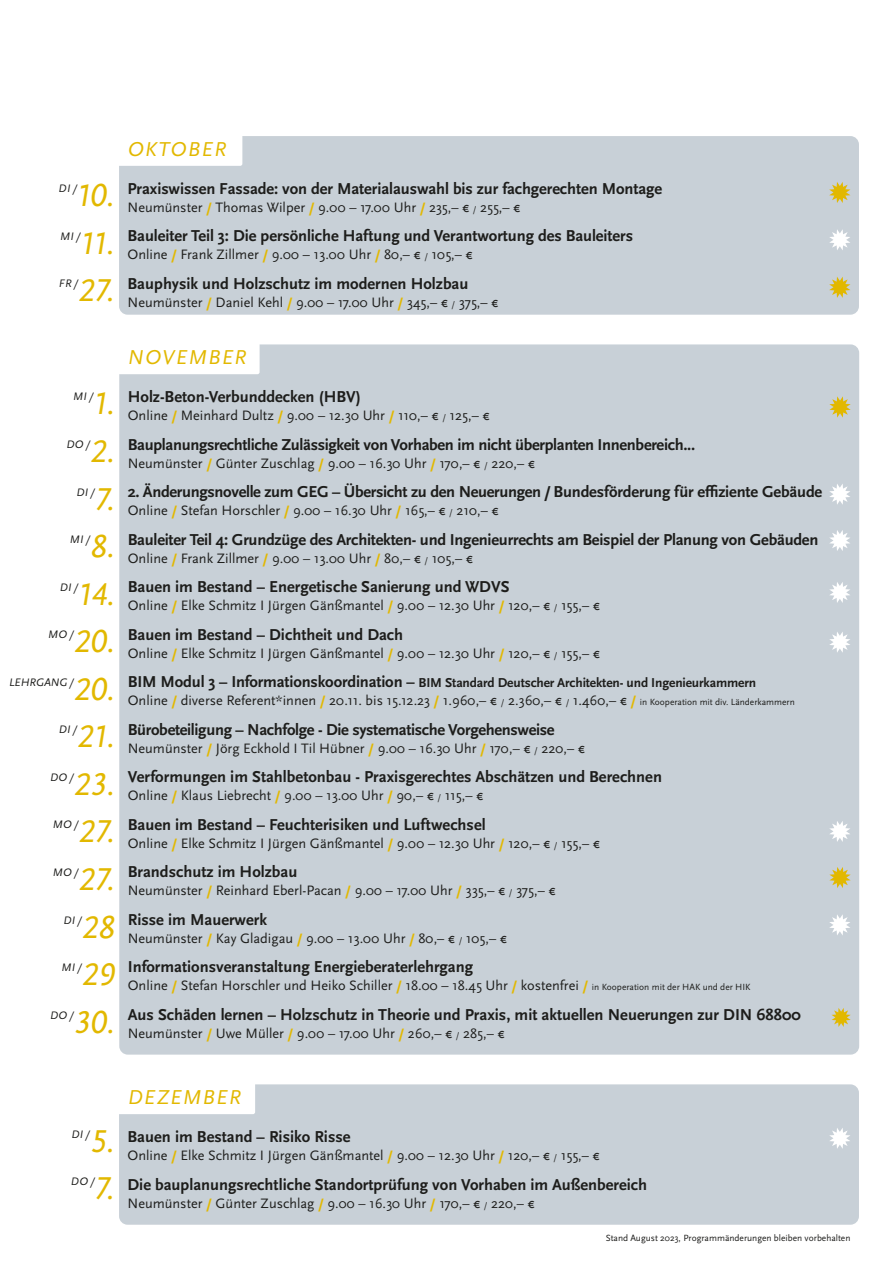
<style>
.page{position:relative;width:893px;height:1263px;background:#fff}
.page>*{position:absolute;margin:0;border:0;box-sizing:border-box;transform-origin:0 0}
.t1{font:italic 33px "Scala Sans Pro";letter-spacing:-.005em;color:#e2b800}
.t2{font:italic 21px "Scala Sans Pro";letter-spacing:.06em;color:#e2b800}
.t3{font:700 16.5px "Scala Sans Pro";color:#1d1d1b}
.t4{font:700 16.5px "Scala Sans Pro";letter-spacing:-.02em;color:#1d1d1b}
.t5{font:14.25px "Scala Sans Pro";color:#1d1d1b}
.t6{font:700 13.5px "Scala Sans Pro";letter-spacing:-.01em;color:#1d1d1b}
.t7{font:italic 11.4px "Scala Sans Pro";letter-spacing:.03em;color:#1d1d1b}
.t8{font:italic 11.4px "Scala Sans Pro";color:#1d1d1b}
.t9{font:9.3px "Scala Sans Pro";color:#1d1d1b}
.s1{font-weight:700;color:#e2b800}
.s2{font-size:9px}
.s3{font-size:16.5px}
.s4{font-size:9.3px}
</style>
<div class="page">
<div style="left:119px;top:1084px;width:740px;height:141px;background:#c8d0d7;border-radius:9px"></div>
<div style="left:115px;top:1080px;width:140px;height:34px;background:#fff;border-radius:2px"></div>
<div style="left:119px;top:136px;width:740px;height:179px;background:#c8d0d7;border-radius:9px"></div>
<div style="left:115px;top:132px;width:127px;height:34px;background:#fff;border-radius:2px"></div>
<svg style="left:829px;top:182px;width:21px;height:21px"></svg>
<svg style="left:829px;top:277px;width:21px;height:21px"></svg>
<div style="left:119px;top:344px;width:740px;height:710px;background:#c8d0d7;border-radius:9px"></div>
<div style="left:115px;top:340px;width:145px;height:34px;background:#fff;border-radius:2px"></div>
<svg style="left:829px;top:867px;width:22px;height:21px"></svg>
<svg style="left:831px;top:1008px;width:20px;height:19px"></svg>
<svg style="left:829px;top:396px;width:22px;height:22px"></svg>
<svg style="left:829px;top:229px;width:21px;height:21px"></svg>
<svg style="left:829px;top:484px;width:21px;height:21px"></svg>
<svg style="left:829px;top:530px;width:21px;height:21px"></svg>
<svg style="left:829px;top:582px;width:21px;height:21px"></svg>
<svg style="left:829px;top:821px;width:21px;height:21px"></svg>
<svg style="left:829px;top:915px;width:21px;height:20px"></svg>
<svg style="left:829px;top:1128px;width:21px;height:21px"></svg>
<svg style="left:829px;top:632px;width:21px;height:21px"></svg>
<p class="t7" style="left:59px;top:182px;width:20px">DI/</p>
<h1 class="t1" style="left:77px;top:176px;width:39px">10.</h1>
<p class="t7" style="left:60px;top:229px;width:22px">MI/</p>
<h1 class="t1" style="left:81px;top:224px;width:36px">11.</h1>
<p class="t7" style="left:59px;top:277px;width:21px">FR/</p>
<h1 class="t1" style="left:79px;top:271px;width:38px">27.</h1>
<h2 class="t2" style="left:128px;top:137px;width:100px">OKTOBER</h2>
<p class="t3" style="left:128px;top:179px;width:536px">Praxiswissen Fassade: von der Materialauswahl bis zur fachgerechten Montage</p>
<p class="t5" style="left:128px;top:199px;width:394px">Neumünster <span class="s1">/</span> Thomas Wilper <span class="s1">/</span> 9.00 – 17.00 Uhr <span class="s1">/</span> 235,– € <span class="s2">/</span> 255,– €</p>
<p class="t3" style="left:128px;top:226px;width:507px">Bauleiter Teil 3: Die persönliche Haftung und Verantwortung des Bauleiters</p>
<p class="t5" style="left:128px;top:246px;width:347px">Online <span class="s1">/</span> Frank Zillmer <span class="s1">/</span> 9.00 – 13.00 Uhr <span class="s1">/</span> 80,– € <span class="s2">/</span> 105,– €</p>
<p class="t3" style="left:128px;top:274px;width:342px">Bauphysik und Holzschutz im modernen Holzbau</p>
<p class="t5" style="left:128px;top:294px;width:372px">Neumünster <span class="s1">/</span> Daniel Kehl <span class="s1">/</span> 9.00 – 17.00 Uhr <span class="s1">/</span> 345,– € <span class="s2">/</span> 375,– €</p>
<p class="t7" style="left:73px;top:390px;width:22px">MI/</p>
<h1 class="t1" style="left:94px;top:385px;width:23px">1.</h1>
<p class="t7" style="left:66px;top:438px;width:25px">DO/</p>
<h1 class="t1" style="left:90px;top:432px;width:26px">2.</h1>
<p class="t7" style="left:76px;top:485px;width:20px">DI/</p>
<h1 class="t1" style="left:95px;top:480px;width:21px">7.</h1>
<p class="t7" style="left:70px;top:533px;width:22px">MI/</p>
<h1 class="t1" style="left:90px;top:527px;width:26px">8.</h1>
<p class="t7" style="left:60px;top:580px;width:20px">DI/</p>
<h1 class="t1" style="left:79px;top:575px;width:38px">14.</h1>
<p class="t7" style="left:48px;top:628px;width:27px">MO/</p>
<h1 class="t1" style="left:74px;top:622px;width:42px">20.</h1>
<p class="t8" style="left:9px;top:675px;width:66px">LEHRGANG/</p>
<h1 class="t1" style="left:74px;top:670px;width:42px">20.</h1>
<p class="t7" style="left:59px;top:723px;width:20px">DI/</p>
<h1 class="t1" style="left:77px;top:718px;width:39px">21.</h1>
<p class="t7" style="left:50px;top:770px;width:25px">DO/</p>
<h1 class="t1" style="left:74px;top:765px;width:42px">23.</h1>
<p class="t7" style="left:53px;top:818px;width:27px">MO/</p>
<h1 class="t1" style="left:79px;top:813px;width:38px">27.</h1>
<p class="t7" style="left:53px;top:866px;width:27px">MO/</p>
<h1 class="t1" style="left:79px;top:860px;width:38px">27.</h1>
<p class="t7" style="left:64px;top:913px;width:20px">DI/</p>
<h1 class="t1" style="left:82px;top:908px;width:34px">28</h1>
<p class="t7" style="left:62px;top:961px;width:22px">MI/</p>
<h1 class="t1" style="left:82px;top:955px;width:34px">29</h1>
<p class="t7" style="left:50px;top:1008px;width:25px">DO/</p>
<h1 class="t1" style="left:74px;top:1003px;width:42px">30.</h1>
<h2 class="t2" style="left:128px;top:345px;width:120px">NOVEMBER</h2>
<p class="t3" style="left:128px;top:387px;width:234px">Holz-Beton-Verbunddecken (HBV)</p>
<p class="t5" style="left:128px;top:407px;width:363px">Online <span class="s1">/</span> Meinhard Dultz <span class="s1">/</span> 9.00 – 12.30 Uhr <span class="s1">/</span> 110,– € <span class="s2">/</span> 125,– €</p>
<p class="t4" style="left:128px;top:435px;width:569px">Bauplanungsrechtliche Zulässigkeit von Vorhaben im nicht überplanten Innenbereich...</p>
<p class="t5" style="left:128px;top:455px;width:409px">Neumünster <span class="s1">/</span> Günter Zuschlag <span class="s1">/</span> 9.00 – 16.30 Uhr <span class="s1">/</span> 170,– € <span class="s2">/</span> 220,– €</p>
<p class="t4" style="left:128px;top:482px;width:696px">2. Änderungsnovelle zum GEG – Übersicht zu den Neuerungen / Bundesförderung für effiziente Gebäude</p>
<p class="t5" style="left:128px;top:502px;width:372px">Online <span class="s1">/</span> Stefan Horschler <span class="s1">/</span> 9.00 – 16.30 Uhr <span class="s1">/</span> 165,– € <span class="s2">/</span> 210,– €</p>
<p class="t3" style="left:128px;top:530px;width:692px">Bauleiter Teil 4: Grundzüge des Architekten- und Ingenieurrechts am Beispiel der Planung von Gebäuden</p>
<p class="t5" style="left:128px;top:550px;width:347px">Online <span class="s1">/</span> Frank Zillmer <span class="s1">/</span> 9.00 – 13.00 Uhr <span class="s1">/</span> 80,– € <span class="s2">/</span> 105,– €</p>
<p class="t3" style="left:128px;top:577px;width:383px">Bauen im Bestand – Energetische Sanierung und WDVS</p>
<p class="t5" style="left:128px;top:597px;width:474px">Online <span class="s1">/</span> Elke Schmitz I Jürgen Gänßmantel <span class="s1">/</span> 9.00 – 12.30 Uhr <span class="s1">/</span> 120,– € <span class="s2">/</span> 155,– €</p>
<p class="t3" style="left:128px;top:625px;width:277px">Bauen im Bestand – Dichtheit und Dach</p>
<p class="t5" style="left:128px;top:645px;width:474px">Online <span class="s1">/</span> Elke Schmitz I Jürgen Gänßmantel <span class="s1">/</span> 9.00 – 12.30 Uhr <span class="s1">/</span> 120,– € <span class="s2">/</span> 155,– €</p>
<p class="t6" style="left:128px;top:675px;width:630px"><span class="s3">BIM Modul 3 – Informationskoordination –</span> BIM Standard Deutscher Architekten- und Ingenieurkammern</p>
<p class="t5" style="left:128px;top:692px;width:668px">Online <span class="s1">/</span> diverse Referent*innen <span class="s1">/</span> 20.11. bis 15.12.23 <span class="s1">/</span> 1.960,– € <span class="s2">/</span> 2.360,– € <span class="s2">/</span> 1.460,– € <span class="s1">/</span> <span class="s4">in Kooperation mit div. Länderkammern</span></p>
<p class="t4" style="left:128px;top:720px;width:428px">Bürobeteiligung – Nachfolge - Die systematische Vorgehensweise</p>
<p class="t5" style="left:128px;top:740px;width:459px">Neumünster <span class="s1">/</span> Jörg Eckhold I Til Hübner <span class="s1">/</span> 9.00 – 16.30 Uhr <span class="s1">/</span> 170,– € <span class="s2">/</span> 220,– €</p>
<p class="t3" style="left:128px;top:767px;width:536px">Verformungen im Stahlbetonbau - Praxisgerechtes Abschätzen und Berechnen</p>
<p class="t5" style="left:128px;top:787px;width:357px">Online <span class="s1">/</span> Klaus Liebrecht <span class="s1">/</span> 9.00 – 13.00 Uhr <span class="s1">/</span> 90,– € <span class="s2">/</span> 115,– €</p>
<p class="t3" style="left:128px;top:815px;width:359px">Bauen im Bestand – Feuchterisiken und Luftwechsel</p>
<p class="t5" style="left:128px;top:835px;width:474px">Online <span class="s1">/</span> Elke Schmitz I Jürgen Gänßmantel <span class="s1">/</span> 9.00 – 12.30 Uhr <span class="s1">/</span> 120,– € <span class="s2">/</span> 155,– €</p>
<p class="t3" style="left:128px;top:862px;width:171px">Brandschutz im Holzbau</p>
<p class="t5" style="left:128px;top:882px;width:429px">Neumünster <span class="s1">/</span> Reinhard Eberl-Pacan <span class="s1">/</span> 9.00 – 17.00 Uhr <span class="s1">/</span> 335,– € <span class="s2">/</span> 375,– €</p>
<p class="t3" style="left:128px;top:910px;width:141px">Risse im Mauerwerk</p>
<p class="t5" style="left:128px;top:930px;width:381px">Neumünster <span class="s1">/</span> Kay Gladigau <span class="s1">/</span> 9.00 – 13.00 Uhr <span class="s1">/</span> 80,– € <span class="s2">/</span> 105,– €</p>
<p class="t3" style="left:128px;top:957px;width:347px">Informationsveranstaltung Energieberaterlehrgang</p>
<p class="t5" style="left:128px;top:977px;width:624px">Online <span class="s1">/</span> Stefan Horschler und Heiko Schiller <span class="s1">/</span> 18.00 – 18.45 Uhr <span class="s1">/</span> kostenfrei <span class="s1">/</span> <span class="s4">in Kooperation mit der HAK und der HIK</span></p>
<p class="t3" style="left:128px;top:1005px;width:675px">Aus Schäden lernen – Holzschutz in Theorie und Praxis, mit aktuellen Neuerungen zur DIN 68800</p>
<p class="t5" style="left:128px;top:1025px;width:378px">Neumünster <span class="s1">/</span> Uwe Müller <span class="s1">/</span> 9.00 – 17.00 Uhr <span class="s1">/</span> 260,– € <span class="s2">/</span> 285,– €</p>
<p class="t7" style="left:72px;top:1127px;width:20px">DI/</p>
<h1 class="t1" style="left:90px;top:1122px;width:26px">5.</h1>
<p class="t7" style="left:71px;top:1175px;width:25px">DO/</p>
<h1 class="t1" style="left:95px;top:1170px;width:21px">7.</h1>
<h2 class="t2" style="left:128px;top:1085px;width:115px">DEZEMBER</h2>
<p class="t3" style="left:128px;top:1127px;width:224px">Bauen im Bestand – Risiko Risse</p>
<p class="t5" style="left:128px;top:1147px;width:474px">Online <span class="s1">/</span> Elke Schmitz I Jürgen Gänßmantel <span class="s1">/</span> 9.00 – 12.30 Uhr <span class="s1">/</span> 120,– € <span class="s2">/</span> 155,– €</p>
<p class="t3" style="left:128px;top:1175px;width:521px">Die bauplanungsrechtliche Standortprüfung von Vorhaben im Außenbereich</p>
<p class="t5" style="left:128px;top:1195px;width:409px">Neumünster <span class="s1">/</span> Günter Zuschlag <span class="s1">/</span> 9.00 – 16.30 Uhr <span class="s1">/</span> 170,– € <span class="s2">/</span> 220,– €</p>
<p class="t9" style="left:606px;top:1232px;width:246px">Stand August 2023, Programmänderungen bleiben vorbehalten</p>
</div>
